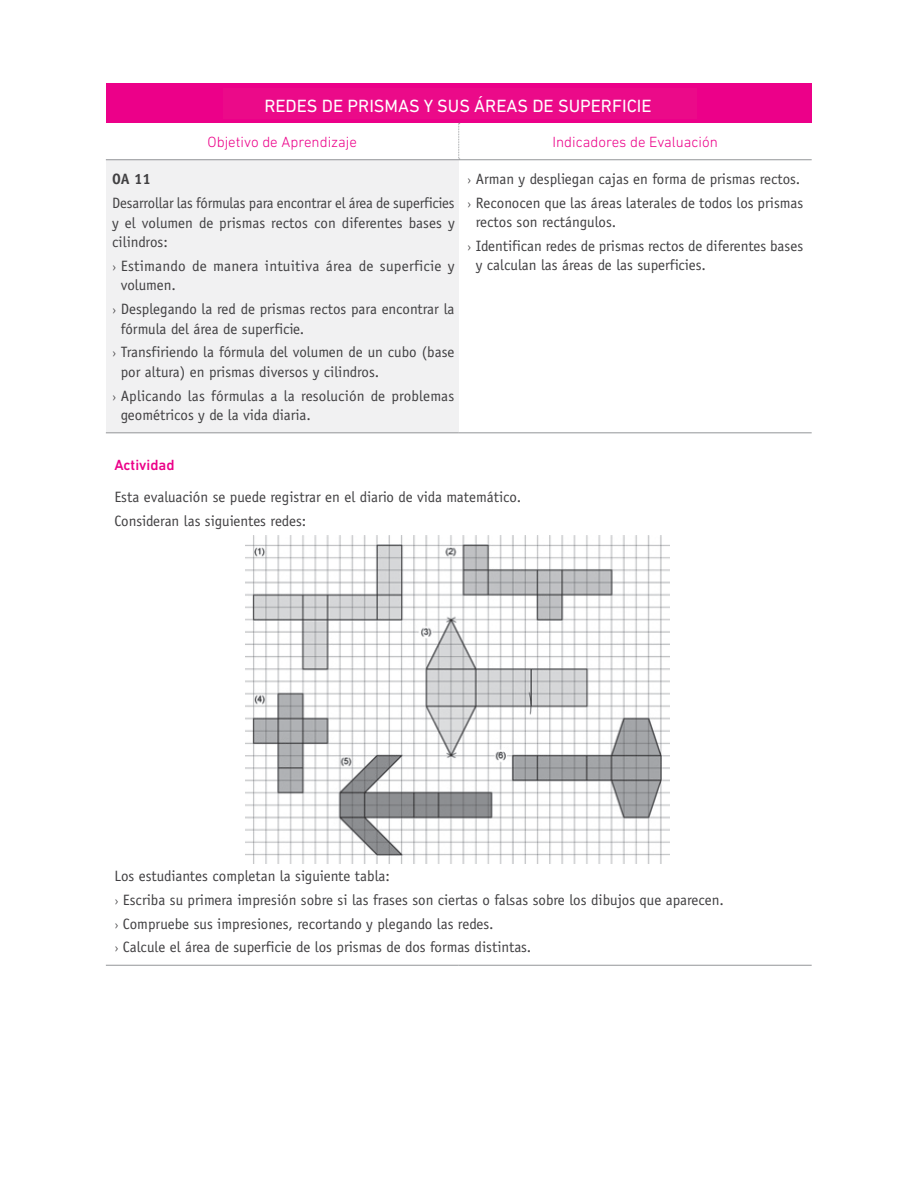
<style>
.page{position:relative;width:918px;height:1188px;background:#fff}
.page>*{position:absolute;margin:0;border:0;box-sizing:border-box;transform-origin:0 0}
.t1{font:18px "DIN Next LT Pro";color:#fff}
.t2{font:15px/19.5px "Officina Sans";color:#414042}
.t3{font:300 15px "DIN Next LT Pro";color:#ec0089}
.t4{font:500 15px "DIN Next LT Pro";color:#ec0089}
.t5{font:700 15px "Officina Sans";color:#414042}
.s1{font-family:"Dignathin"}
</style>
<div class="page">
<div style="left:106px;top:84px;width:706px;height:39px;background:#ec0089"></div>
<div style="left:106px;top:160px;width:353px;height:273px;background:#f1f1f2"></div>
<hr style="left:106px;top:965px;width:353px;height:1px;background:#939598">
<hr style="left:459px;top:965px;width:353px;height:1px;background:#939598">
<hr style="left:106px;top:432px;width:353px;height:1px;background:#939598">
<hr style="left:459px;top:432px;width:353px;height:1px;background:#939598">
<hr style="left:106px;top:159px;width:353px;height:1px;background:#939598">
<hr style="left:459px;top:159px;width:353px;height:1px;background:#939598">
<svg style="left:458px;top:123px;width:2px;height:37px"></svg>
<img style="left:245px;top:536px;width:424px;height:327px">
<div style="left:223px;top:88px;width:474px;height:31px;background:#eb0a89"></div>
<p class="t1" style="left:264px;top:95px;width:389px">REDES DE PRISMAS Y SUS ÁREAS DE SUPERFICIE</p>
<p class="t1" style="left:415px;top:94px;width:89px">EJEMPLO 1</p>
<p class="t3" style="left:208px;top:133px;width:151px">Objetivo de Aprendizaje</p>
<p class="t3" style="left:553px;top:133px;width:167px">Indicadores de Evaluación</p>
<p class="t5" style="left:112px;top:170px;width:40px">OA 11</p>
<p class="t2" style="left:112px;top:193px;width:344px;text-align:justify">Desarrollar las fórmulas para encontrar el área de superficies y el volumen de prismas rectos con diferentes bases y cilindros:</p>
<p class="t2" style="left:121px;top:256px;width:335px;text-indent:-9px"><span class="s1">&gt;</span> Estimando de manera intuitiva área de superficie y volumen.</p>
<p class="t2" style="left:121px;top:299px;width:335px;text-indent:-9px"><span class="s1">&gt;</span> Desplegando la red de prismas rectos para encontrar la fórmula del área de superficie.</p>
<p class="t2" style="left:121px;top:343px;width:335px;text-indent:-9px"><span class="s1">&gt;</span> Transfiriendo la fórmula del volumen de un cubo (base por altura) en prismas diversos y cilindros.</p>
<p class="t2" style="left:121px;top:386px;width:335px;text-indent:-9px"><span class="s1">&gt;</span> Aplicando las fórmulas a la resolución de problemas geométricos y de la vida diaria.</p>
<p class="t2" style="left:467px;top:167px;width:337px;line-height:23.7px"><span class="s1">&gt;</span> Arman y despliegan cajas en forma de prismas rectos. <span class="s1">&gt;</span> Reconocen que las áreas laterales de todos los prismas</p>
<p class="t2" style="left:467px;top:210px;width:337px;line-height:23.7px;text-indent:9px">rectos son rectángulos.<br><span class="s1">&gt;</span> Identifican redes de prismas rectos de diferentes bases</p>
<p class="t2" style="left:476px;top:255px;width:232px">y calculan las áreas de las superficies.</p>
<p class="t4" style="left:114px;top:456px;width:62px">Actividad</p>
<p class="t2" style="left:114px;top:485px;width:409px;line-height:23.7px">Esta evaluación se puede registrar en el diario de vida matemático.<br>Consideran las siguientes redes:</p>
<p class="t2" style="left:114px;top:864px;width:611px;line-height:23.7px">Los estudiantes completan la siguiente tabla:<br><span class="s1">&gt;</span> Escriba su primera impresión sobre si las frases son ciertas o falsas sobre los dibujos que aparecen. <span class="s1">&gt;</span> Compruebe sus impresiones, recortando y plegando las redes.<br><span class="s1">&gt;</span> Calcule el área de superficie de los prismas de dos formas distintas.</p>
</div>
